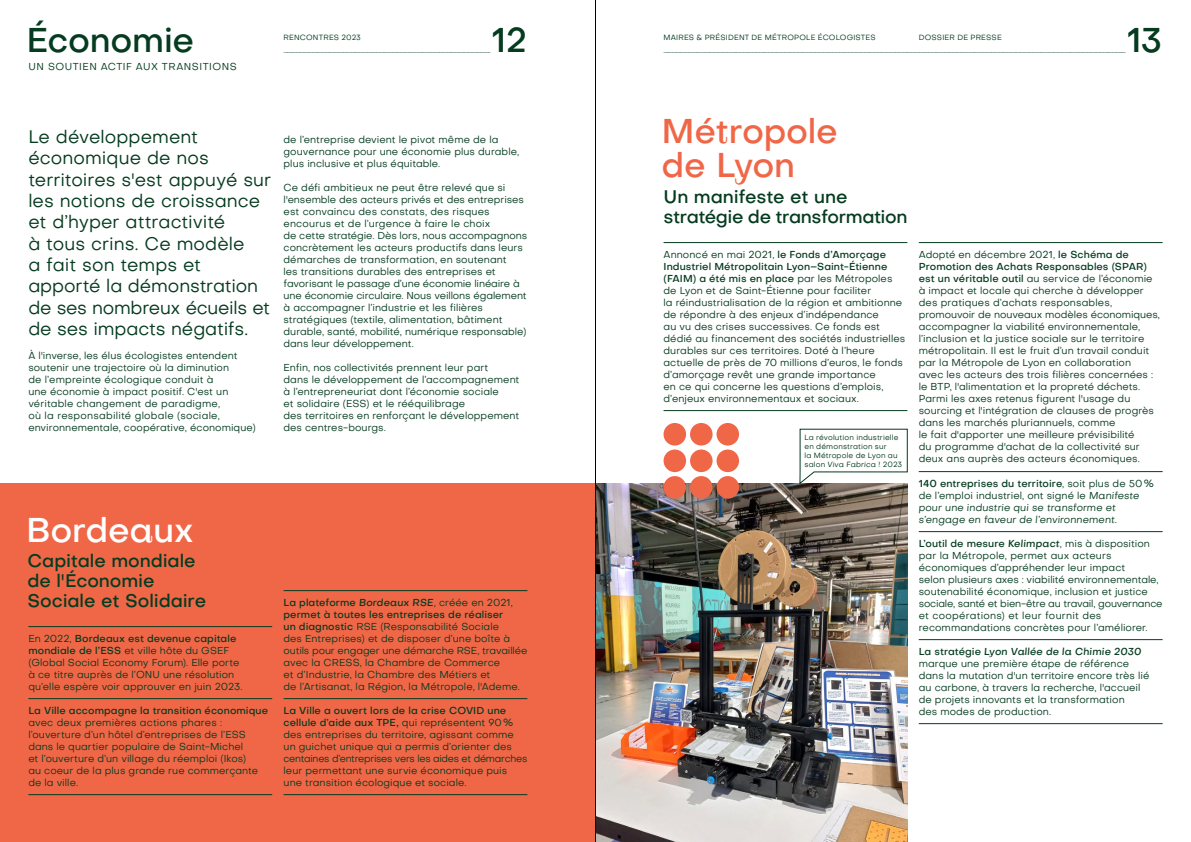
<style>
.page{position:relative;width:1191px;height:842px;background:#fff}
.page>*{position:absolute;margin:0;border:0;box-sizing:border-box;transform-origin:0 0}
.t1{font:500 34px/34px "Subjectivity";letter-spacing:-.01em;color:#f06748}
.t2{font:500 34px "Subjectivity";letter-spacing:-.01em;color:#053b1f}
.t3{font:500 34px "Subjectivity";letter-spacing:-.01em;color:#fff}
.t4{font:18px/21.3px "Objectivity";letter-spacing:-.005em;color:#053b1f}
.t5{font:500 18px/20px "Objectivity";letter-spacing:-.01em;color:#053b1f}
.t6{font:10px/12px "Objectivity";letter-spacing:.005em;color:#053b1f}
.t7{font:italic 10px/12px "Subjectivity";letter-spacing:.01em;color:#053b1f}
.t8{font:500 10px "Objectivity";letter-spacing:.01em;color:#053b1f}
.t9{font:italic 500 10px "Subjectivity";letter-spacing:.005em;color:#053b1f}
.t10{font:10px "Objectivity";letter-spacing:.05em;color:#053b1f}
.t11{font:7.5px/9px "Objectivity";letter-spacing:.02em;color:#053b1f}
.t12{font:italic 7.5px "Subjectivity";color:#053b1f}
.s1{font-weight:500}
.s2{font-family:"Subjectivity";font-weight:500;font-style:italic}
.s3{font-family:"Objectivity";font-style:normal}
.s4{font-family:"Subjectivity";font-style:italic}
</style>
<div class="page">
<div style="left:0;top:484px;width:595px;height:358px;background:#f06748"></div>
<hr style="left:28px;top:626px;width:244px;height:1px;background:#053b1f">
<hr style="left:28px;top:698px;width:244px;height:1px;background:#053b1f">
<hr style="left:28px;top:794px;width:244px;height:1px;background:#053b1f">
<img style="left:596px;top:484px;width:311px;height:358px">
<div style="left:663px;top:423px;width:23px;height:23px;background:#f06748;border-radius:50%"></div>
<div style="left:690px;top:423px;width:22px;height:23px;background:#f06748;border-radius:50%"></div>
<div style="left:716px;top:423px;width:23px;height:23px;background:#f06748;border-radius:50%"></div>
<div style="left:663px;top:449px;width:23px;height:23px;background:#f06748;border-radius:50%"></div>
<div style="left:690px;top:449px;width:22px;height:23px;background:#f06748;border-radius:50%"></div>
<div style="left:716px;top:449px;width:23px;height:23px;background:#f06748;border-radius:50%"></div>
<div style="left:663px;top:476px;width:23px;height:23px;background:#f06748;border-radius:50%"></div>
<div style="left:690px;top:476px;width:22px;height:23px;background:#f06748;border-radius:50%"></div>
<div style="left:716px;top:476px;width:23px;height:23px;background:#f06748;border-radius:50%"></div>
<hr style="left:663px;top:242px;width:244px;height:1px;background:#053b1f">
<hr style="left:663px;top:410px;width:244px;height:1px;background:#053b1f">
<hr style="left:918px;top:242px;width:244px;height:1px;background:#053b1f">
<hr style="left:918px;top:471px;width:244px;height:1px;background:#053b1f">
<hr style="left:918px;top:531px;width:244px;height:1px;background:#053b1f">
<hr style="left:918px;top:639px;width:244px;height:1px;background:#053b1f">
<hr style="left:918px;top:723px;width:244px;height:1px;background:#053b1f">
<hr style="left:283px;top:590px;width:244px;height:1px;background:#053b1f">
<hr style="left:283px;top:698px;width:244px;height:1px;background:#053b1f">
<hr style="left:283px;top:794px;width:244px;height:1px;background:#053b1f">
<svg style="left:799px;top:429px;width:108px;height:55px"></svg>
<hr style="left:595px;top:0;width:1px;height:842px;background:#000">
<h1 class="t2" style="left:26px;top:17px;width:169px">Économie</h1>
<p class="t10" style="left:29px;top:60px;width:210px">UN SOUTIEN ACTIF AUX TRANSITIONS</p>
<h1 class="t2" style="left:492px;top:17px;width:37px">12</h1>
<h1 class="t2" style="left:1127px;top:17px;width:37px">13</h1>
<p class="t11" style="left:283px;top:32px;width:79px">RENCONTRES 2023</p>
<p class="t11" style="left:663px;top:32px;width:214px">MAIRES &amp; PRÉSIDENT DE MÉTROPOLE ÉCOLOGISTES</p>
<p class="t11" style="left:918px;top:32px;width:85px">DOSSIER DE PRESSE</p>
<h2 class="t4" style="left:28px;top:126px;width:244px">Le développement économique de nos territoires s'est appuyé sur les notions de croissance et d’hyper attractivité<br>à tous crins. Ce modèle<br>a fait son temps et apporté la démonstration de ses nombreux écueils et de ses impacts négatifs.</h2>
<p class="t6" style="left:28px;top:349px;width:229px">À l'inverse, les élus écologistes entendent soutenir une trajectoire où la diminution<br>de l’empreinte écologique conduit à<br>une économie à impact positif. C'est un véritable changement de paradigme,<br>où la responsabilité globale (sociale, environnementale, coopérative, économique)</p>
<p class="t6" style="left:283px;top:133px;width:237px">de l’entreprise devient le pivot même de la gouvernance pour une économie plus durable, plus inclusive et plus équitable.</p>
<p class="t6" style="left:283px;top:181px;width:245px">Ce défi ambitieux ne peut être relevé que si l'ensemble des acteurs privés et des entreprises est convaincu des constats, des risques encourus et de l’urgence à faire le choix<br>de cette stratégie. Dès lors, nous accompagnons concrètement les acteurs productifs dans leurs démarches de transformation, en soutenant<br>les transitions durables des entreprises et favorisant le passage d’une économie linéaire à une économie circulaire. Nous veillons également à accompagner l’industrie et les filières stratégiques (textile, alimentation, bâtiment durable, santé, mobilité, numérique responsable) dans leur développement.</p>
<p class="t6" style="left:283px;top:361px;width:237px">Enfin, nos collectivités prennent leur part<br>dans le développement de l’accompagnement à l’entrepreneuriat dont l’économie sociale<br>et solidaire (ESS) et le rééquilibrage<br>des territoires en renforçant le développement des centres-bourgs.</p>
<h1 class="t3" style="left:26px;top:507px;width:169px">Bordeaux</h1>
<h2 class="t5" style="left:27px;top:550px;width:180px">Capitale mondiale de l'Économie<br>Sociale et Solidaire</h2>
<p class="t6" style="left:28px;top:632px;width:216px">En 2022, <span class="s1">Bordeaux est devenue capitale mondiale de l’ESS</span> et ville hôte du GSEF (Global Social Economy Forum). Elle porte à ce titre auprès de l’ONU une résolution qu’elle espère voir approuver en juin 2023.</p>
<p class="t8" style="left:28px;top:703px;width:241px">La Ville accompagne la transition économique</p>
<p class="t6" style="left:28px;top:716px;width:231px">avec deux premières actions phares : l’ouverture d’un hôtel d’entreprises de l’ESS dans le quartier populaire de Saint-Michel<br>et l’ouverture d’un village du réemploi (Ikos) au coeur de la plus grande rue commerçante de la ville.</p>
<p class="t6" style="left:283px;top:596px;width:245px"><span class="s1">La plateforme</span> <span class="s2">Bordeaux RSE</span>, créée en 2021, <span class="s1">permet à toutes les entreprises de réaliser<br>un diagnostic</span> RSE (Responsabilité Sociale<br>des Entreprises) et de disposer d’une boîte à outils pour engager une démarche RSE, travaillée avec la CRESS, la Chambre de Commerce<br>et d’Industrie, la Chambre des Métiers et<br>de l’Artisanat, la Région, la Métropole, l'Ademe.</p>
<p class="t6" style="left:283px;top:704px;width:245px"><span class="s1">La Ville a ouvert lors de la crise COVID une cellule d’aide aux TPE,</span> qui représentent 90% des entreprises du territoire, agissant comme un guichet unique qui a permis d’orienter des centaines d’entreprises vers les aides et démarches leur permettant une survie économique puis une transition écologique et sociale.</p>
<h1 class="t1" style="left:661px;top:114px;width:178px">Métropole de Lyon</h1>
<h2 class="t5" style="left:663px;top:186px;width:245px">Un manifeste et une stratégie de transformation</h2>
<p class="t6" style="left:663px;top:248px;width:243px">Annoncé en mai 2021, <span class="s1">le Fonds d’Amorçage Industriel Métropolitain Lyon–Saint-Étienne (FAIM) a été mis en place</span> par les Métropoles de Lyon et de Saint-Étienne pour faciliter<br>la réindustrialisation de la région et ambitionne de répondre à des enjeux d’indépendance<br>au vu des crises successives. Ce fonds est dédié au financement des sociétés industrielles durables sur ces territoires. Doté à l’heure actuelle de près de 70 millions d’euros, le fonds d’amorçage revêt une grande importance<br>en ce qui concerne les questions d’emplois, d’enjeux environnementaux et sociaux.</p>
<p class="t11" style="left:804px;top:433px;width:95px">La révolution industrielle en démonstration sur<br>la Métropole de Lyon au</p>
<p class="t12" style="left:804px;top:459px;width:99px"><span class="s3">salon</span> Viva Fabrica ! <span class="s3">2023</span></p>
<p class="t6" style="left:918px;top:248px;width:243px">Adopté en décembre 2021, <span class="s1">le Schéma de Promotion des Achats Responsables (SPAR) est un véritable outil</span> au service de l’économie à impact et locale qui cherche à développer des pratiques d’achats responsables, promouvoir de nouveaux modèles économiques, accompagner la viabilité environnementale, l’inclusion et la justice sociale sur le territoire métropolitain. Il est le fruit d’un travail conduit par la Métropole de Lyon en collaboration<br>avec les acteurs des trois filières concernées : le BTP, l'alimentation et la propreté déchets.<br>Parmi les axes retenus figurent l'usage du sourcing et l'intégration de clauses de progrès dans les marchés pluriannuels, comme<br>le fait d'apporter une meilleure prévisibilité<br>du programme d'achat de la collectivité sur deux ans auprès des acteurs économiques.</p>
<p class="t6" style="left:918px;top:477px;width:237px"><span class="s1">140 entreprises du territoire</span>, soit plus de 50% de l’emploi industriel, ont signé le <span class="s4">Manifeste</span></p>
<p class="t7" style="left:918px;top:501px;width:200px">pour une industrie qui se transforme et s’engage en faveur de l’environnement<span class="s3">.</span></p>
<p class="t6" style="left:918px;top:537px;width:245px"><span class="s1">L’outil de mesure</span> <span class="s2">Kelimpact</span>, mis à disposition par la Métropole, permet aux acteurs économiques d’appréhender leur impact<br>selon plusieurs axes : viabilité environnementale, soutenabilité économique, inclusion et justice sociale, santé et bien-être au travail, gouvernance et coopérations) et leur fournit des recommandations concrètes pour l’améliorer.</p>
<p class="t9" style="left:918px;top:644px;width:225px"><span class="s3">La stratégie</span> Lyon Vallée de la Chimie 2030</p>
<p class="t6" style="left:918px;top:657px;width:232px">marque une première étape de référence dans la mutation d'un territoire encore très lié au carbone, à travers la recherche, l'accueil de projets innovants et la transformation<br>des modes de production.</p>
</div>
